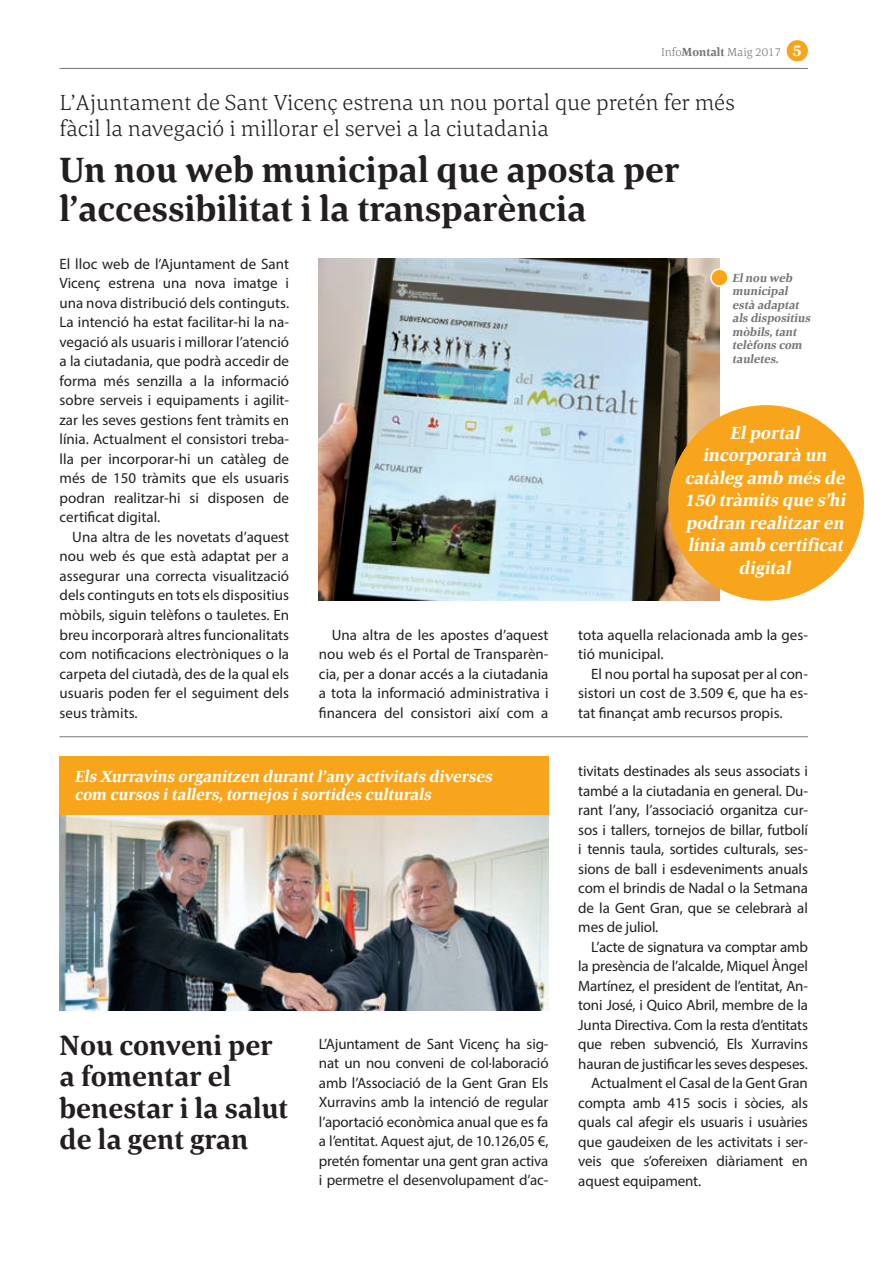
<style>
.page{position:relative;width:893px;height:1263px;background:#fff}
.page>*{position:absolute;margin:0;border:0;box-sizing:border-box;transform-origin:0 0}
.t1{font:700 36px/39px "Corda W01";color:#231f20}
.t2{font:700 28.5px/31.5px "Corda W01";color:#231f20}
.t3{font:300 22.5px/25.5px "Corda";color:#231f20}
.t4{font:italic 700 18px/22.5px "Corda W01";color:#fff;text-align:center}
.Text_comú{font:italic 700 16.5px/18px "Corda W01";color:#fff}
.Text_comú-2{font:15px/19.5px "Myriad Pro";letter-spacing:-.005em;color:#231f20;text-align:justify}
.Text_comú-3{font:italic 700 12px/13.5px "Corda W01";color:#757679}
.t5{font:300 12px "Corda";color:#757679}
.s1{font-family:"Corda W01";font-weight:700}
.s2{font-family:"Corda W01";font-weight:700;font-size:16.5px;color:#fff}
</style>
<div class="page">
<div style="left:787px;top:40px;width:21px;height:21px;background:#f9a51b;border-radius:50%"></div>
<hr style="left:60px;top:68px;width:748px;height:1px;background:#757679">
<img style="left:319px;top:258px;width:400px;height:343px">
<div style="left:711px;top:269px;width:17px;height:17px;background:#f9a51b;border-radius:50%"></div>
<div style="left:710px;top:268px;width:19px;height:19px;border:2px solid #fff;border-radius:50%"></div>
<div style="left:668px;top:405px;width:196px;height:196px;background:#f9a51b;border-radius:50%"></div>
<hr style="left:60px;top:736px;width:748px;height:1px;background:#757679">
<div style="left:60px;top:757px;width:489px;height:58px;background:#f9a51b"></div>
<img style="left:60px;top:815px;width:489px;height:195px">
<p class="t5" style="left:661px;top:44px;width:142px">Info<span class="s1">Montalt</span> Maig 2017 <span class="s2">5</span></p>
<p class="t3" style="left:60px;top:89px;width:677px">L’Ajuntament de Sant Vicenç estrena un nou portal que pretén fer més fàcil la navegació i millorar el servei a la ciutadania</p>
<p class="t1" style="left:60px;top:150px;width:621px">Un nou web municipal que aposta per l’accessibilitat i la transparència</p>
<p class="Text_comú-2" style="left:60px;top:254px;width:231px">El lloc web de l’Ajuntament de Sant Vicenç estrena una nova imatge i una nova distribució dels continguts.<br>La intenció ha estat facilitar-hi la na&shy;vegació als usuaris i millorar l’atenció a la ciutadania, que podrà accedir de forma més senzilla a la informació sobre serveis i equipaments i agilit&shy;zar les seves gestions fent tràmits en línia. Actualment el consistori treba&shy;lla per incorporar-hi un catàleg de més de 150 tràmits que els usuaris podran realitzar-hi si disposen de certificat digital.</p>
<p class="Text_comú-2" style="left:60px;top:527px;width:231px;text-indent:13px">Una altra de les novetats d’aquest nou web és que està adaptat per a assegurar una correcta visualització dels continguts en tots els dispositius mòbils, siguin telèfons o tauletes. En breu incorporarà altres funcionalitats com notificacions electròniques o la carpeta del ciutadà, des de la qual els usuaris poden fer el seguiment dels seus tràmits.</p>
<p class="Text_comú-2" style="left:319px;top:625px;width:231px;text-indent:13px">Una altra de les apostes d’aquest nou web és el Portal de Transparèn&shy;cia, per a donar accés a la ciutadania a tota la informació administrativa i financera del consistori així com a</p>
<p class="Text_comú" style="left:74px;top:767px;width:422px">Els Xurravins organitzen durantl’any activitats diverses com cursos itallers,tornej os isortides culturals</p>
<p class="t2" style="left:60px;top:1029px;width:230px">Nou conveni per a fomentar el benestar i la salut de la gent gran</p>
<p class="Text_comú-2" style="left:319px;top:1034px;width:231px">L’Ajuntament de Sant Vicenç ha sig&shy;nat un nou conveni de col·laboració amb l’Associació de la Gent Gran Els Xurravins amb la intenció de regular l’aportació econòmica anual que es fa a l’entitat. Aquest ajut, de 10.126,05 €, pretén fomentar una gent gran activa i permetre el desenvolupament d’ac-</p>
<p class="Text_comú-3" style="left:732px;top:271px;width:82px">Elnou web municipal està adaptat als dispositius mòbils,tant telèfons com tauletes.</p>
<p class="t4" style="left:684px;top:421px;width:166px">Elportal incorporarà un catàleg amb més de<br>150 tràmits que s’hi podran realitzar en línia amb certificat digital</p>
<p class="Text_comú-2" style="left:578px;top:625px;width:231px">tota aquella relacionada amb la ges&shy;tió municipal.</p>
<p class="Text_comú-2" style="left:578px;top:664px;width:231px;text-indent:13px">El nou portal ha suposat per al con&shy;sistori un cost de 3.509 €, que ha es&shy;tat finançat amb recursos propis.</p>
<p class="Text_comú-2" style="left:578px;top:761px;width:231px">tivitats destinades als seus associats i també a la ciutadania en general. Du&shy;rant l’any, l’associació organitza cur&shy;sos i tallers, tornejos de billar, futbolí i tennis taula, sortides culturals, ses&shy;sions de ball i esdeveniments anuals com el brindis de Nadal o la Setmana de la Gent Gran, que se celebrarà al mes de juliol.</p>
<p class="Text_comú-2" style="left:578px;top:936px;width:231px;text-indent:13px">L’acte de signatura va comptar amb la presència de l’alcalde, Miquel Àngel Martínez, el president de l’entitat, An&shy;toni José, i Quico Abril, membre de la Junta Directiva. Com la resta d’entitats que reben subvenció, Els Xurravins hauran de justificar les seves despeses.</p>
<p class="Text_comú-2" style="left:578px;top:1073px;width:231px;text-indent:13px">Actualment el Casal de la Gent Gran compta amb 415 socis i sòcies, als quals cal afegir els usuaris i usuàries que gaudeixen de les activitats i ser&shy;veis que s’ofereixen diàriament en aquest equipament.</p>
</div>
